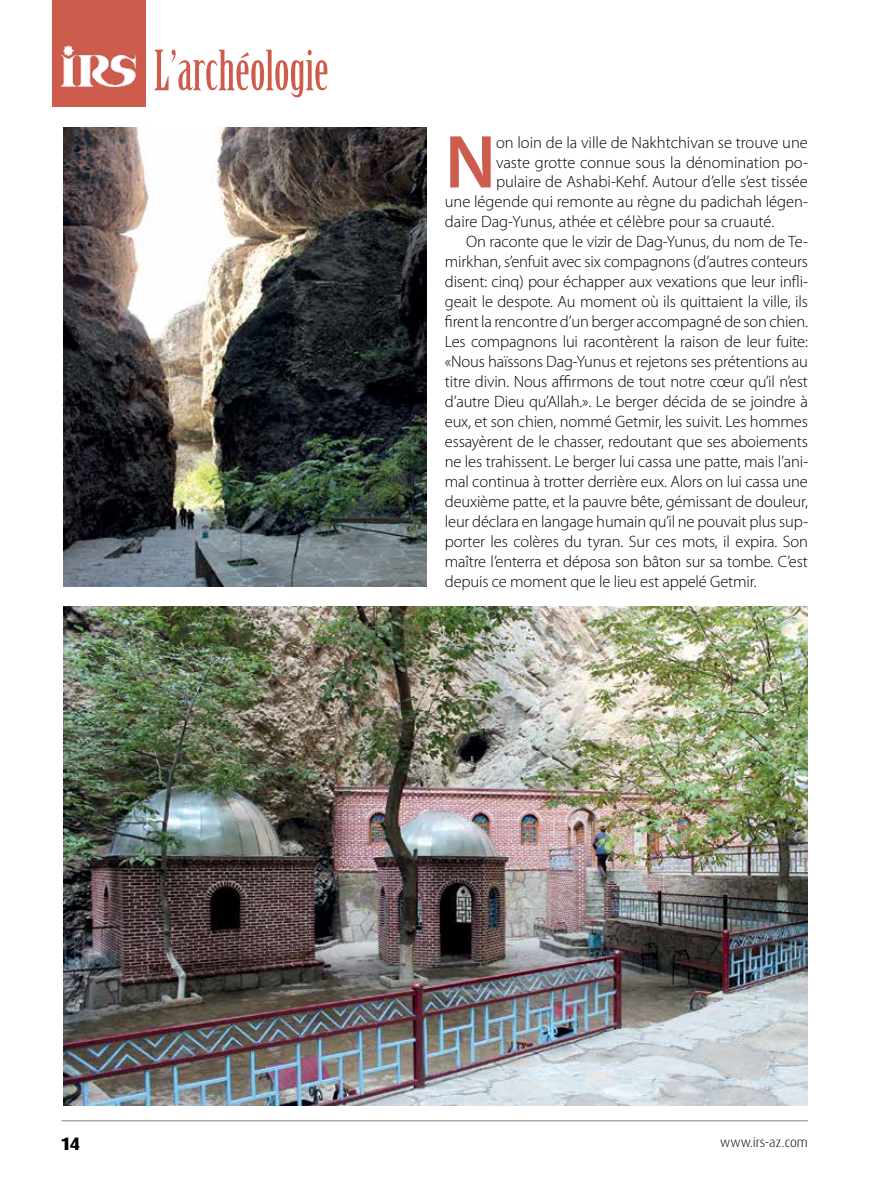
<style>
.page{position:relative;width:893px;height:1191px;background:#fff}
.page>*{position:absolute;margin:0;border:0;box-sizing:border-box;transform-origin:0 0}
.t1{font:600 75.75px "Myriad Pro";color:#ce5c4d}
.t2{font:54.15px "Birch Std";color:#ce5c4d}
.t3{font:800 18px "Dax Pro";color:#000}
.t4{font:300 16.5px "Myriad Pro";letter-spacing:-.01em;color:#000}
.t5{font:300 13.5px "Dax Pro";color:#000}
</style>
<div class="page">
<hr style="left:62px;top:1120px;width:746px;height:1px;background:#808285">
<div style="left:52px;top:0;width:94px;height:106px;background:#ce5c4d"></div>
<img style="left:60px;top:45px;width:77px;height:41px">
<img style="left:64px;top:128px;width:363px;height:458px">
<img style="left:64px;top:606px;width:744px;height:500px">
<h2 class="t2" style="left:154px;top:40px;width:177px">L’archéologie</h2>
<h1 class="t1" style="left:445px;top:114px;width:53px">N</h1>
<p class="t4" style="left:496px;top:133px;width:313px">on loin de la ville de Nakhtchivan se trouve une</p>
<p class="t4" style="left:496px;top:153px;width:313px">vaste grotte connue sous la dénomination po-</p>
<p class="t4" style="left:496px;top:173px;width:313px">pulaire de Ashabi-Kehf. Autour d’elle s’est tissée</p>
<p class="t4" style="left:445px;top:193px;width:365px">une légende qui remonte au règne du padichah légen-</p>
<p class="t4" style="left:445px;top:213px;width:331px">daire Dag-Yunus, athée et célèbre pour sa cruauté.</p>
<p class="t4" style="left:466px;top:233px;width:343px">On raconte que le vizir de Dag-Yunus, du nom de Te-</p>
<p class="t4" style="left:445px;top:253px;width:365px">mirkhan, s’enfuit avec six compagnons (d’autres conteurs</p>
<p class="t4" style="left:445px;top:273px;width:365px">disent: cinq) pour échapper aux vexations que leur infli-</p>
<p class="t4" style="left:445px;top:293px;width:365px">geait le despote. Au moment où ils quittaient la ville, ils</p>
<p class="t4" style="left:445px;top:312px;width:365px">firent la rencontre d’un berger accompagné de son chien.</p>
<p class="t4" style="left:445px;top:332px;width:365px">Les compagnons lui racontèrent la raison de leur fuite:</p>
<p class="t4" style="left:445px;top:352px;width:365px">«Nous haïssons Dag-Yunus et rejetons ses prétentions au</p>
<p class="t4" style="left:445px;top:372px;width:365px">titre divin. Nous affirmons de tout notre cœur qu’il n’est</p>
<p class="t4" style="left:445px;top:392px;width:365px">d’autre Dieu qu’Allah.». Le berger décida de se joindre à</p>
<p class="t4" style="left:445px;top:412px;width:365px">eux, et son chien, nommé Getmir, les suivit. Les hommes</p>
<p class="t4" style="left:445px;top:432px;width:365px">essayèrent de le chasser, redoutant que ses aboiements</p>
<p class="t4" style="left:445px;top:452px;width:365px">ne les trahissent. Le berger lui cassa une patte, mais l’ani-</p>
<p class="t4" style="left:445px;top:472px;width:365px">mal continua à trotter derrière eux. Alors on lui cassa une</p>
<p class="t4" style="left:445px;top:492px;width:365px">deuxième patte, et la pauvre bête, gémissant de douleur,</p>
<p class="t4" style="left:445px;top:512px;width:365px">leur déclara en langage humain qu’il ne pouvait plus sup-</p>
<p class="t4" style="left:445px;top:532px;width:365px">porter les colères du tyran. Sur ces mots, il expira. Son</p>
<p class="t4" style="left:445px;top:552px;width:365px">maître l’enterra et déposa son bâton sur sa tombe. C’est</p>
<p class="t4" style="left:445px;top:572px;width:313px">depuis ce moment que le lieu est appelé Getmir.</p>
<p class="t3" style="left:62px;top:1131px;width:20px">14</p>
<p class="t5" style="left:720px;top:1133px;width:89px">www.irs-az.com</p>
</div>
